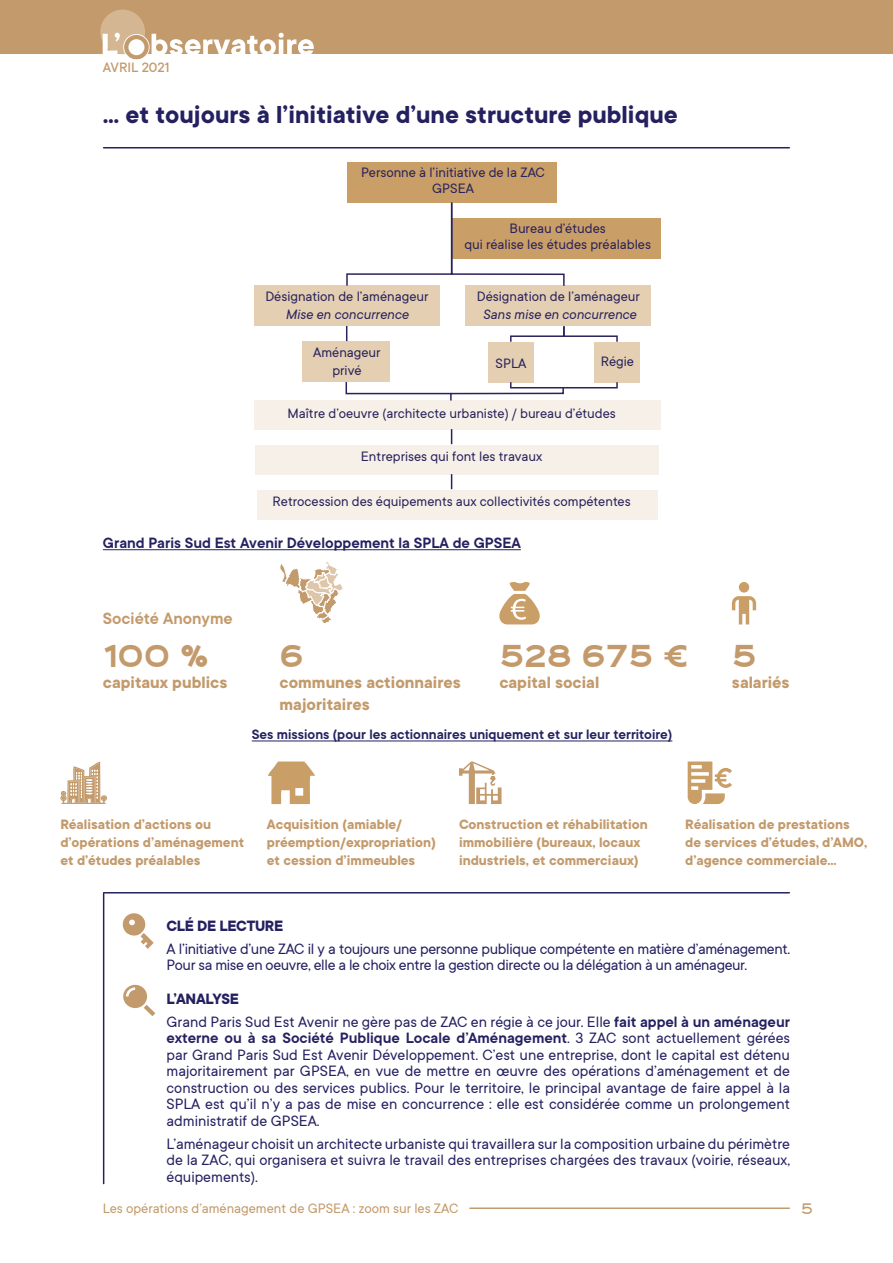
<style>
.page{position:relative;width:893px;height:1263px;background:#fff}
.page>*{position:absolute;margin:0;border:0;box-sizing:border-box;transform-origin:0 0}
.CHIFFRE{font:900 37.5px "Fancy";color:#c39a6b}
.SOUS-TITRE_1{font:700 27px "TT Commons";color:#252161}
.CHIFFRE-2{font:700 18px/21.6px "TT Commons";color:#c39a6b}
.IMPORTS_LÉGENDE_1{font:600 18px "TT Commons";color:#c39a6b}
.t1{font:600 18px "Fancy";color:#c39a6b}
.TEXTE_COURANT{font:16.5px/16.5px "TT Commons";letter-spacing:-.02em;color:#252161;text-align:justify}
.IMPORTS_LÉGENDE_1-2{font:600 16.5px "TT Commons";color:#252161}
.SOUS-TITRE_2{font:700 16.5px "TT Commons";letter-spacing:-.02em;color:#252161}
.CHIFFRE-3{font:700 15px/18px "TT Commons";color:#c39a6b}
.t2{font:15px/15.9px "TT Commons";color:#29235c;text-align:center}
.IMPORTS_LÉGENDE_1-3{font:600 15px "TT Commons";color:#252161}
.t3{font:15px "TT Commons";color:#c39a6b}
.t4{font:italic 15px "TT Commons";color:#29235c}
.t5{font:500 15px "TT Commons";color:#c39a6b}
.s1{font-weight:600}
</style>
<div class="page">
<div style="left:0;top:0;width:893px;height:54px;background:#c39a6b"></div>
<svg style="left:100px;top:10px;width:214px;height:50px"></svg>
<hr style="left:470px;top:1207px;width:319px;height:2px;background:#c39a6b">
<hr style="left:104px;top:147px;width:685px;height:1px;background:#252161">
<svg style="left:122px;top:913px;width:32px;height:36px"></svg>
<div style="left:122px;top:983px;width:26px;height:26px;background:#c39a6b;border-radius:50%"></div>
<div style="left:121px;top:982px;width:29px;height:29px;border:3px solid #fff;border-radius:50%"></div>
<svg style="left:144px;top:1005px;width:11px;height:11px"></svg>
<svg style="left:126px;top:987px;width:9px;height:9px"></svg>
<hr style="left:103px;top:549px;width:418px;height:1px;background:#252161">
<svg style="left:499px;top:582px;width:41px;height:42px"></svg>
<div style="left:739px;top:582px;width:10px;height:11px;background:#ca9e67;border-radius:50%"></div>
<svg style="left:732px;top:596px;width:24px;height:28px"></svg>
<svg style="left:280px;top:562px;width:63px;height:61px"></svg>
<hr style="left:252px;top:741px;width:420px;height:1px;background:#252161">
<svg style="left:688px;top:761px;width:44px;height:43px"></svg>
<svg style="left:268px;top:761px;width:47px;height:43px"></svg>
<svg style="left:60px;top:761px;width:47px;height:43px"></svg>
<svg style="left:459px;top:761px;width:42px;height:43px"></svg>
<div style="left:347px;top:162px;width:209px;height:41px;background:#ca9e67"></div>
<div style="left:254px;top:401px;width:407px;height:29px;background:#f7f0e8"></div>
<div style="left:488px;top:342px;width:46px;height:40px;background:#e4cfb3"></div>
<div style="left:302px;top:341px;width:87px;height:41px;background:#e4cfb3"></div>
<div style="left:594px;top:342px;width:46px;height:40px;background:#e4cfb3"></div>
<div style="left:254px;top:286px;width:185px;height:40px;background:#e4cfb3"></div>
<div style="left:465px;top:286px;width:185px;height:40px;background:#e4cfb3"></div>
<div style="left:256px;top:445px;width:403px;height:29px;background:#f7f0e8"></div>
<div style="left:452px;top:218px;width:209px;height:41px;background:#ca9e67"></div>
<svg style="left:345px;top:201px;width:220px;height:86px"></svg>
<svg style="left:451px;top:429px;width:1px;height:15px"></svg>
<div style="left:257px;top:490px;width:400px;height:29px;background:#f7f0e8"></div>
<svg style="left:451px;top:474px;width:1px;height:15px"></svg>
<svg style="left:510px;top:326px;width:108px;height:16px"></svg>
<svg style="left:346px;top:326px;width:1px;height:15px"></svg>
<svg style="left:345px;top:381px;width:273px;height:20px"></svg>
<hr style="left:104px;top:892px;width:685px;height:1px;background:#252161">
<hr style="left:103px;top:893px;width:1px;height:290px;background:#252161">
<p class="t5" style="left:103px;top:59px;width:68px">AVRIL 2021</p>
<p class="SOUS-TITRE_1" style="left:103px;top:100px;width:576px">... et toujours à l’initiative d’une structure publique</p>
<p class="t2" style="left:361px;top:164px;width:186px">Personne à l’initiative de la ZAC<br>GPSEA</p>
<p class="t2" style="left:464px;top:220px;width:188px">Bureau d’études<br>qui réalise les études préalables</p>
<p class="t2" style="left:265px;top:289px;width:165px">Désignation de l’aménageur</p>
<p class="t2" style="left:477px;top:289px;width:165px">Désignation de l’aménageur</p>
<p class="t4" style="left:285px;top:306px;width:125px">Mise en concurrence</p>
<p class="t4" style="left:483px;top:306px;width:155px">Sans mise en concurrence</p>
<p class="t2" style="left:601px;top:354px;width:35px">Régie</p>
<p class="t2" style="left:313px;top:344px;width:69px;line-height:18px">Aménageur privé</p>
<p class="t2" style="left:287px;top:406px;width:330px">Maître d’oeuvre (architecte urbaniste) / bureau d’études</p>
<p class="t2" style="left:361px;top:448px;width:183px">Entreprises qui font les travaux</p>
<p class="t2" style="left:496px;top:355px;width:32px">SPLA</p>
<p class="t2" style="left:273px;top:493px;width:360px">Retrocession des équipements aux collectivités compétentes</p>
<p class="IMPORTS_LÉGENDE_1-2" style="left:103px;top:534px;width:419px">Grand Paris Sud Est Avenir Développement la SPLA de GPSEA</p>
<p class="IMPORTS_LÉGENDE_1" style="left:103px;top:609px;width:131px">Société Anonyme</p>
<p class="CHIFFRE" style="left:103px;top:638px;width:108px">100 %</p>
<p class="CHIFFRE-2" style="left:103px;top:672px;width:126px">capitaux publics</p>
<p class="CHIFFRE" style="left:280px;top:638px;width:26px">6</p>
<p class="CHIFFRE-2" style="left:280px;top:672px;width:183px">communes actionnaires majoritaires</p>
<p class="IMPORTS_LÉGENDE_1-3" style="left:252px;top:726px;width:422px">Ses missions (pour les actionnaires uniquement et sur leur territoire)</p>
<p class="CHIFFRE" style="left:499px;top:638px;width:190px">528 675 €</p>
<p class="CHIFFRE-2" style="left:499px;top:672px;width:101px">capital social</p>
<p class="CHIFFRE" style="left:732px;top:638px;width:26px">5</p>
<p class="CHIFFRE-2" style="left:732px;top:672px;width:59px">salariés</p>
<p class="CHIFFRE-3" style="left:60px;top:816px;width:185px">Réalisation d’actions ou d’opérations d’aménagement et d’études préalables</p>
<p class="CHIFFRE-3" style="left:267px;top:816px;width:171px">Acquisition (amiable/ préemption/expropriation) et cession d’immeubles</p>
<p class="CHIFFRE-3" style="left:459px;top:816px;width:190px">Construction et réhabilitation immobilière (bureaux, locaux industriels, et commerciaux)</p>
<p class="CHIFFRE-3" style="left:685px;top:816px;width:183px">Réalisation de prestations de services d’études, d’AMO, d’agence commerciale...</p>
<p class="SOUS-TITRE_2" style="left:166px;top:917px;width:118px">CLÉ DE LECTURE</p>
<p class="TEXTE_COURANT" style="left:166px;top:941px;width:625px">A l’initiative d’une ZAC il y a toujours une personne publique compétente en matière d’aménagement.<br>Pour sa mise en oeuvre, elle a le choix entre la gestion directe ou la délégation à un aménageur.</p>
<p class="SOUS-TITRE_2" style="left:166px;top:990px;width:74px">L’ANALYSE</p>
<p class="TEXTE_COURANT" style="left:166px;top:1014px;width:625px">Grand Paris Sud Est Avenir ne gère pas de ZAC en régie à ce jour. Elle <span class="s1">fait appel à un aménageur externe ou à sa Société Publique Locale d’Aménagement</span>. 3 ZAC sont actuellement gérées par Grand Paris Sud Est Avenir Développement. C’est une entreprise, dont le capital est détenu majoritairement par GPSEA, en vue de mettre en œuvre des opérations d’aménagement et de construction ou des services publics. Pour le territoire, le principal avantage de faire appel à la SPLA est qu’il n’y a pas de mise en concurrence : elle est considérée comme un prolongement administratif de GPSEA.</p>
<p class="TEXTE_COURANT" style="left:166px;top:1135px;width:625px">L’aménageur choisit un architecte urbaniste qui travaillera sur la composition urbaine du périmètre de la ZAC, qui organisera et suivra le travail des entreprises chargées des travaux (voirie, réseaux, équipements).</p>
<p class="t3" style="left:103px;top:1200px;width:357px">Les opérations d’aménagement de GPSEA : zoom sur les ZAC</p>
<p class="t1" style="left:801px;top:1200px;width:13px">5</p>
</div>
